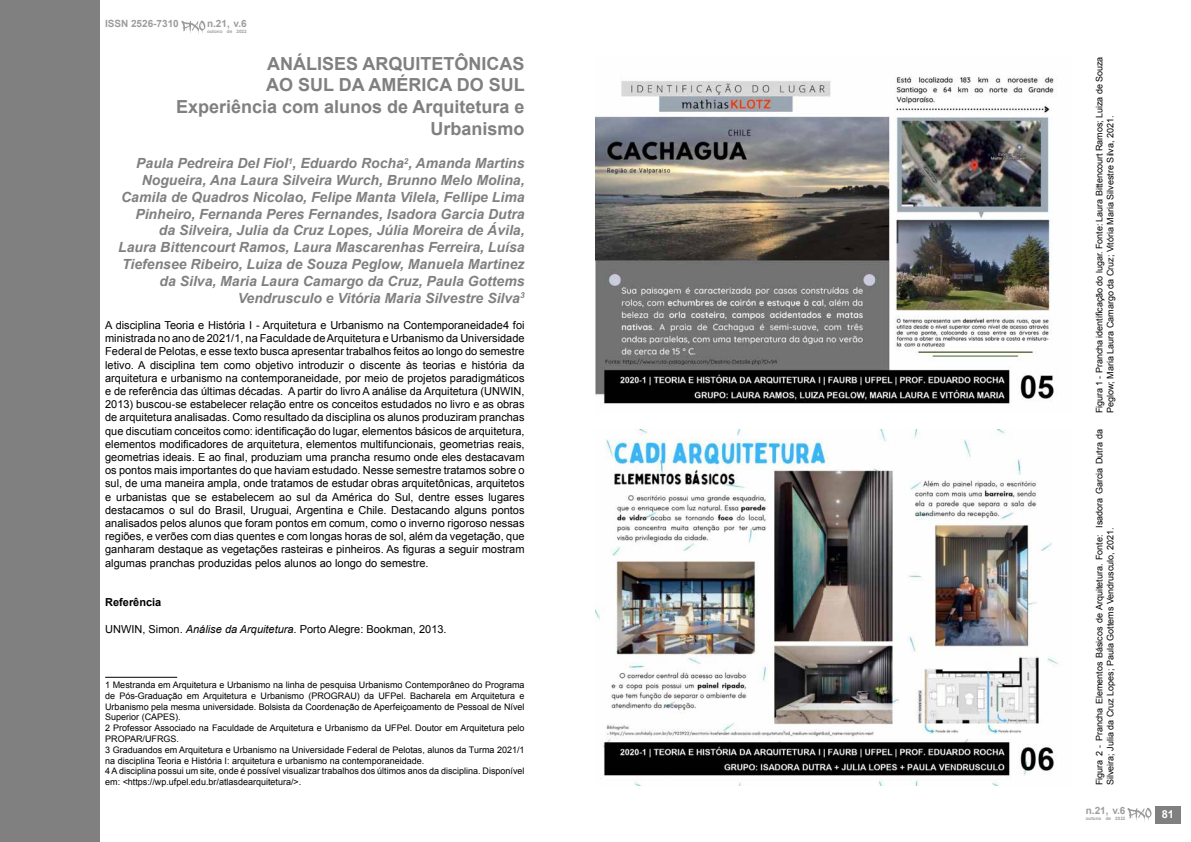
<style>
.page{position:relative;width:1191px;height:842px;background:#fff}
.page>*{position:absolute;margin:0;border:0;box-sizing:border-box;transform-origin:0 0}
.t1{font:700 18px/21.6px "Arial";color:#808080;text-align:right}
.t2{font:italic 700 14px/16.8px "Arial";color:#808080;text-align:right}
.t3{font:11px/13.2px "Arial";color:#000;text-align:justify}
.t4{font:700 11px "Arial";color:#000}
.t5{font:700 11px "Arial";color:#fff}
.t6{font:700 10px "Arial";color:#9d9d9c}
.t7{font:9px/10.8px "Arial";color:#000}
.t8{font:700 4.6px "Arial";color:#9d9d9c}
.s1{font-style:italic}
</style>
<div class="page">
<hr style="left:105px;top:677px;width:72px;height:1px;background:#000">
<div style="left:0;top:0;width:99px;height:842px;background:#808080"></div>
<img style="left:595px;top:76px;width:459px;height:328px">
<img style="left:595px;top:429px;width:464px;height:356px">
<svg style="left:181px;top:21px;width:24px;height:13px"></svg>
<div style="left:1155px;top:806px;width:25px;height:17px;background:#808080"></div>
<svg style="left:1127px;top:808px;width:24px;height:13px"></svg>
<p class="t6" style="left:105px;top:17px;width:75px">ISSN 2526-7310</p>
<p class="t6" style="left:207px;top:17px;width:41px">n.21, v.6</p>
<p class="t8" style="left:207px;top:28px;width:41px">outono de 2022</p>
<h1 class="t1" style="left:176px;top:53px;width:350px">ANÁLISES ARQUITETÔNICAS<br>AO SUL DA AMÉRICA DO SUL<br>Experiência com alunos de Arquitetura e<br>Urbanismo</h1>
<p class="t2" style="left:118px;top:155px;width:408px">Paula Pedreira Del Fiol<sup>1</sup>, Eduardo Rocha<sup>2</sup>, Amanda Martins Nogueira, Ana Laura Silveira Wurch, Brunno Melo Molina, Camila de Quadros Nicolao, Felipe Manta Vilela, Fellipe Lima Pinheiro, Fernanda Peres Fernandes, Isadora Garcia Dutra da Silveira, Julia da Cruz Lopes, Júlia Moreira de Ávila, Laura Bittencourt Ramos, Laura Mascarenhas Ferreira, Luísa Tiefensee Ribeiro, Luiza de Souza Peglow, Manuela Martinez da Silva, Maria Laura Camargo da Cruz, Paula Gottems Vendrusculo e Vitória Maria Silvestre Silva<sup>3</sup></p>
<p class="t3" style="left:105px;top:319px;width:421px">A disciplina Teoria e História I - Arquitetura e Urbanismo na Contemporaneidade4 foi ministrada no ano de 2021/1, na Faculdade de Arquitetura e Urbanismo da Universidade Federal de Pelotas, e esse texto busca apresentar trabalhos feitos ao longo do semestre letivo. A disciplina tem como objetivo introduzir o discente às teorias e história da arquitetura e urbanismo na contemporaneidade, por meio de projetos paradigmáticos e de referência das últimas décadas. A partir do livro A análise da Arquitetura (UNWIN, 2013) buscou-se estabelecer relação entre os conceitos estudados no livro e as obras de arquitetura analisadas. Como resultado da disciplina os alunos produziram pranchas que discutiam conceitos como: identificação do lugar, elementos básicos de arquitetura, elementos modificadores de arquitetura, elementos multifuncionais, geometrias reais, geometrias ideais. E ao final, produziam uma prancha resumo onde eles destacavam os pontos mais importantes do que haviam estudado. Nesse semestre tratamos sobre o sul, de uma maneira ampla, onde tratamos de estudar obras arquitetônicas, arquitetos e urbanistas que se estabelecem ao sul da América do Sul, dentre esses lugares destacamos o sul do Brasil, Uruguai, Argentina e Chile. Destacando alguns pontos analisados pelos alunos que foram pontos em comum, como o inverno rigoroso nessas regiões, e verões com dias quentes e com longas horas de sol, além da vegetação, que ganharam destaque as vegetações rasteiras e pinheiros. As figuras a seguir mostram algumas pranchas produzidas pelos alunos ao longo do semestre.</p>
<p class="t4" style="left:105px;top:595px;width:58px">Referência</p>
<p class="t3" style="left:105px;top:622px;width:343px">UNWIN, Simon. <span class="s1">Análise da Arquitetura.</span> Porto Alegre: Bookman, 2013.</p>
<p class="t7" style="left:105px;top:680px;width:421px">1 Mestranda em Arquitetura e Urbanismo na linha de pesquisa Urbanismo Contemporâneo do Programa de Pós-Graduação em Arquitetura e Urbanismo (PROGRAU) da UFPel. Bacharela em Arquitetura e Urbanismo pela mesma universidade. Bolsista da Coordenação de Aperfeiçoamento de Pessoal de Nível Superior (CAPES).<br>2 Professor Associado na Faculdade de Arquitetura e Urbanismo da UFPel. Doutor em Arquitetura pelo PROPAR/UFRGS.<br>3 Graduandos em Arquitetura e Urbanismo na Universidade Federal de Pelotas, alunos da Turma 2021/1 na disciplina Teoria e História I: arquitetura e urbanismo na contemporaneidade.<br>4 A disciplina possui um site, onde é possível visualizar trabalhos dos últimos anos da disciplina. Disponível em: &lt;https://wp.ufpel.edu.br/atlasdearquitetura/&gt;.</p>
<p class="t7" style="left:1094px;top:413px;width:358px;rotate:-90deg">Figura 1 - Prancha identificação do lugar. Fonte: Laura Bittencourt Ramos; Luiza de Souza<br>Peglow; Maria Laura Camargo da Cruz; Vitória Maria Silvestre Silva, 2021.</p>
<p class="t7" style="left:1094px;top:785px;width:358px;rotate:-90deg">Figura 2 - Prancha Elementos Básicos de Arquitetura. Fonte: Isadora Garcia Dutra da<br>Silveira; Julia da Cruz Lopes; Paula Gottems Vendrusculo, 2021.</p>
<p class="t6" style="left:1085px;top:804px;width:41px">n.21, v.6</p>
<p class="t8" style="left:1085px;top:815px;width:41px">outono de 2022</p>
<p class="t5" style="left:1161px;top:807px;width:14px">81</p>
</div>
